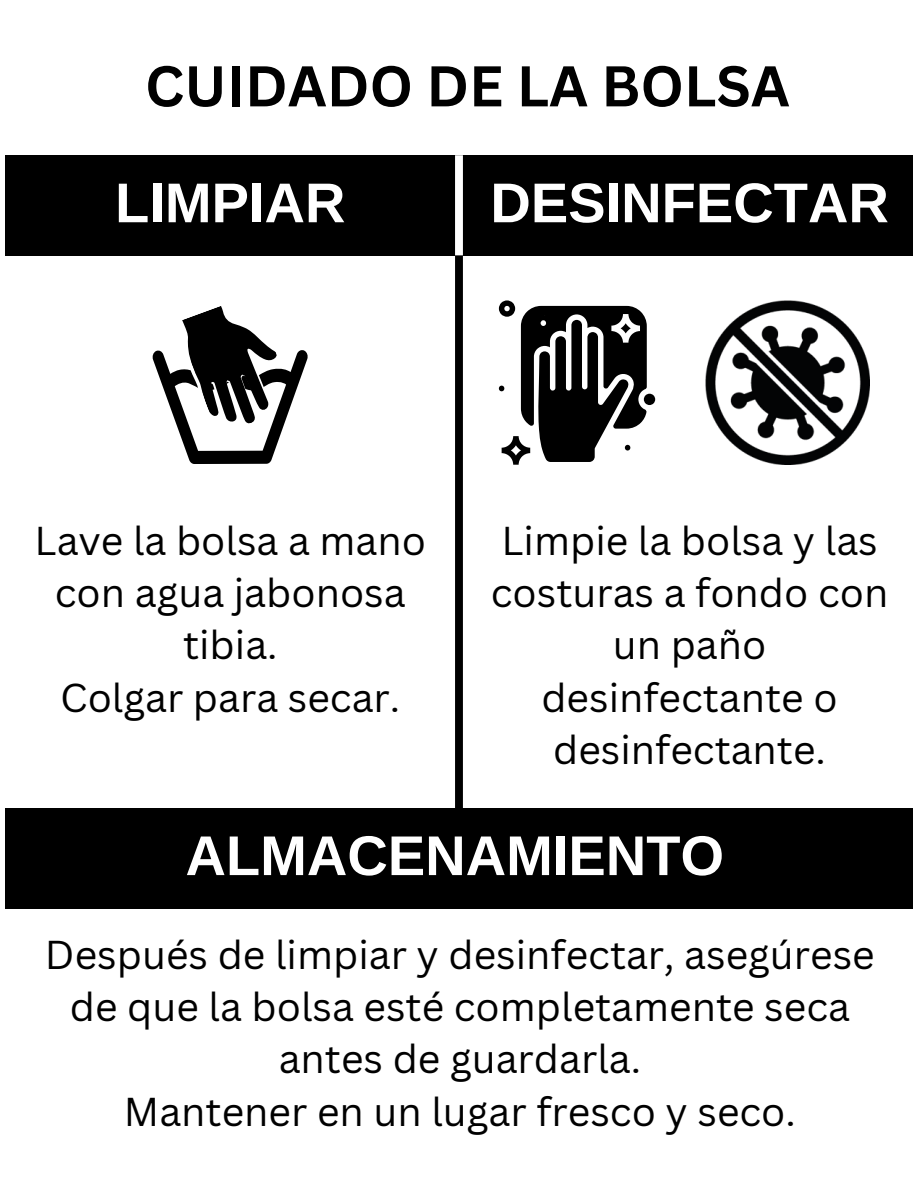
<style>
.page{position:relative;width:918px;height:1188px;background:#fff}
.page>*{position:absolute;margin:0;border:0;box-sizing:border-box;transform-origin:0 0}
.t1{font:700 56.1px "Arimo";color:#fff}
.t2{font:700 56.1px "Canva Sans";color:#000}
.t3{font:39.3px/52.3px "Canva Sans";color:#000;text-align:center}
</style>
<div class="page">
<img style="left:706px;top:300px;width:164px;height:165px">
<svg style="left:152px;top:306px;width:156px;height:158px"></svg>
<svg style="left:499px;top:300px;width:156px;height:165px"></svg>
<div style="left:5px;top:156px;width:908px;height:100px;background:#000"></div>
<div style="left:5px;top:808px;width:908px;height:100px;background:#000"></div>
<div style="left:455px;top:256px;width:8px;height:584px;background:#000"></div>
<div style="left:455px;top:155px;width:8px;height:100px;background:#fff"></div>
<h1 class="t2" style="left:145px;top:53px;width:646px">CUIDADO DE LA BOLSA</h1>
<h1 class="t1" style="left:115px;top:164px;width:232px">LIMPIAR</h1>
<h1 class="t1" style="left:490px;top:164px;width:400px">DESINFECTAR</h1>
<p class="t3" style="left:34px;top:514px;width:393px">Lave la bolsa a mano con agua jabonosa tibia.<br>Colgar para secar.</p>
<p class="t3" style="left:491px;top:514px;width:399px">Limpie la bolsa y las costuras a fondo con un paño desinfectante o desinfectante.</p>
<h1 class="t1" style="left:185px;top:817px;width:540px">ALMACENAMIENTO</h1>
<p class="t3" style="left:45px;top:928px;width:831px">Después de limpiar y desinfectar, asegúrese de que la bolsa esté completamente seca antes de guardarla.<br>Mantener en un lugar fresco y seco.</p>
</div>
